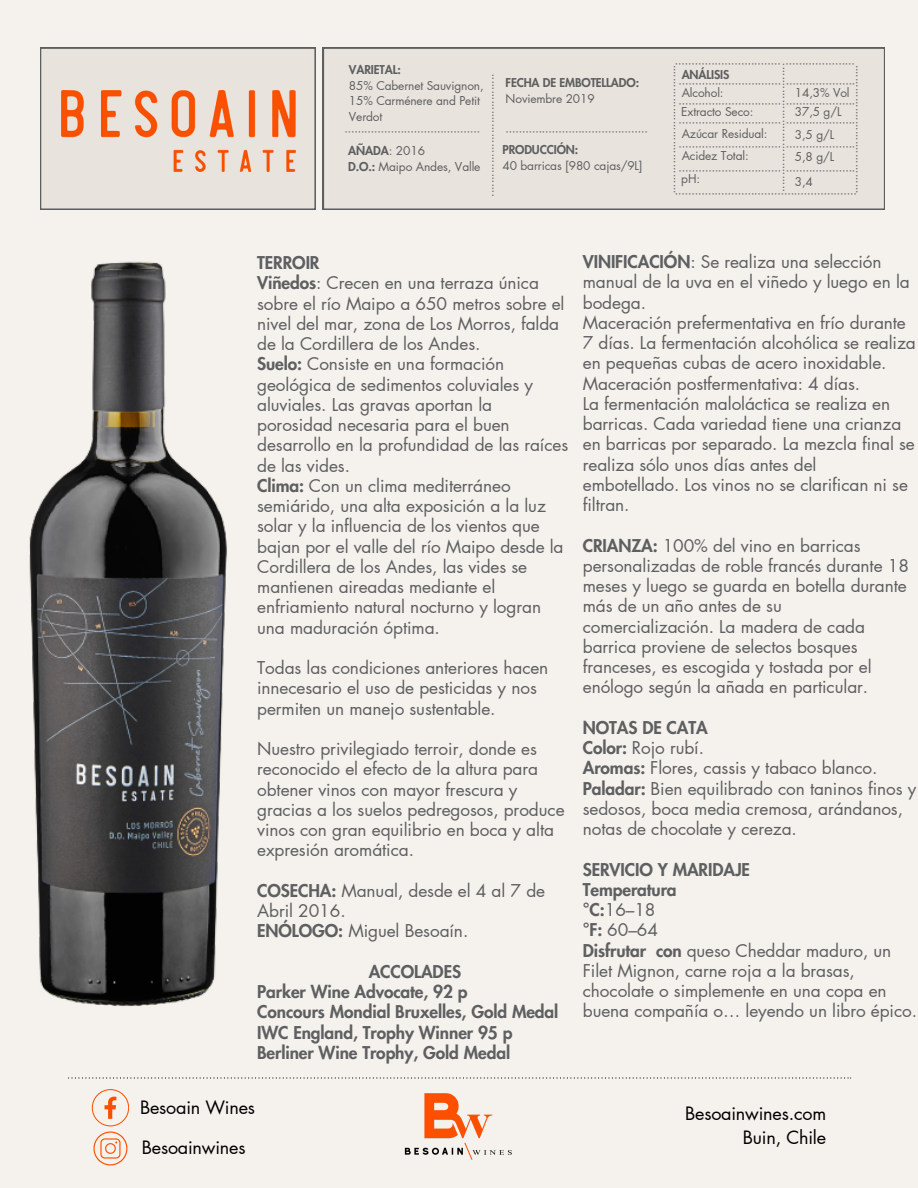
<style>
.page{position:relative;width:918px;height:1188px;background:#f5f1ed}
.page>*{position:absolute;margin:0;border:0;box-sizing:border-box;transform-origin:0 0}
.t1{font:18px "Futura LT Pro";letter-spacing:-.01em;color:#000}
.t2{font:17.25px/20.2px "Futura LT Pro";letter-spacing:-.005em;color:#5e5f61}
.t3{font:800 17.25px "Futura LT Pro";letter-spacing:-.005em;color:#5e5f61}
.t4{font:12px/15.9px "Futura LT Pro";letter-spacing:-.01em;color:#5e5f61}
.t5{font:800 12px "Futura LT Pro";letter-spacing:-.01em;color:#5e5f61}
.t6{font:10.5px "IBM Plex Sans";color:#5e5f61}
.s1{font-weight:400}
.s2{font-weight:800}
</style>
<div class="page">
<img style="left:29px;top:261px;width:198px;height:745px">
<svg style="left:68px;top:1077px;width:783px;height:2px"></svg>
<svg style="left:92px;top:1089px;width:37px;height:77px"></svg>
<svg style="left:40px;top:48px;width:276px;height:162px"></svg>
<img style="left:61px;top:90px;width:234px;height:81px">
<img style="left:404px;top:1093px;width:108px;height:67px">
<div style="left:323px;top:48px;width:562px;height:162px;background:#e9e3dd"></div>
<p class="t5" style="left:349px;top:64px;width:53px">VARIETAL:</p>
<p class="t4" style="left:349px;top:78px;width:136px">85% Cabernet Sauvignon,<br>15% Carménere and Petit<br>Verdot</p>
<p class="t5" style="left:506px;top:77px;width:135px">FECHA DE EMBOTELLADO:</p>
<p class="t6" style="left:485px;top:197px;width:125px;rotate:-90deg">·····································</p>
<p class="t4" style="left:506px;top:91px;width:91px">Noviembre 2019</p>
<p class="t5" style="left:503px;top:145px;width:77px">PRODUCCIÓN:</p>
<p class="t4" style="left:503px;top:159px;width:142px">40 barricas [980 cajas/9L]</p>
<p class="t6" style="left:344px;top:124px;width:137px">·········································</p>
<p class="t6" style="left:506px;top:124px;width:144px">···········································</p>
<p class="t5" style="left:348px;top:145px;width:78px">AÑADA<span class="s1">: 2016</span></p>
<p class="t4" style="left:348px;top:159px;width:134px"><span class="s2">D.O.:</span> Maipo Andes, Valle</p>
<p class="t6" style="left:675px;top:57px;width:182px">································ ·····················</p>
<p class="t6" style="left:776px;top:192px;width:131px;rotate:-90deg">·······································</p>
<p class="t6" style="left:682px;top:65px;width:131px;rotate:90deg">·······································</p>
<p class="t6" style="left:865px;top:65px;width:131px;rotate:90deg">·······································</p>
<p class="t5" style="left:682px;top:69px;width:49px">ANÁLISIS</p>
<p class="t4" style="left:682px;top:86px;width:43px">Alcohol:</p>
<p class="t4" style="left:681px;top:104px;width:74px">Extracto Seco:</p>
<p class="t4" style="left:682px;top:126px;width:87px">Azúcar Residual:</p>
<p class="t4" style="left:682px;top:148px;width:68px">Acidez Total:</p>
<p class="t4" style="left:681px;top:171px;width:20px">pH:</p>
<p class="t6" style="left:679px;top:76px;width:178px">······························· ·····················</p>
<p class="t4" style="left:795px;top:86px;width:56px">14,3% Vol</p>
<p class="t4" style="left:795px;top:104px;width:48px">37,5 g/L</p>
<p class="t4" style="left:795px;top:127px;width:41px">3,5 g/L</p>
<p class="t4" style="left:795px;top:149px;width:41px">5,8 g/L</p>
<p class="t4" style="left:795px;top:174px;width:20px">3,4</p>
<p class="t6" style="left:679px;top:96px;width:178px">······························· ·····················</p>
<p class="t6" style="left:679px;top:115px;width:178px">······························· ·····················</p>
<p class="t6" style="left:679px;top:139px;width:178px">······························· ·····················</p>
<p class="t6" style="left:679px;top:163px;width:178px">······························· ·····················</p>
<p class="t6" style="left:675px;top:186px;width:183px">·······················································</p>
<p class="t3" style="left:257px;top:255px;width:64px">TERROIR</p>
<p class="t2" style="left:257px;top:274px;width:309px"><span class="s2">Viñedos</span>: Crecen en una terraza única sobre el río Maipo a 650 metros sobre el nivel del mar, zona de Los Morros, falda de la Cordillera de los Andes.</p>
<p class="t2" style="left:257px;top:355px;width:313px"><span class="s2">Suelo:</span> Consiste en una formación geológica de sedimentos coluviales y aluviales. Las gravas aportan la porosidad necesaria para el buen desarrollo en la profundidad de las raíces de las vides.</p>
<p class="t2" style="left:257px;top:476px;width:308px"><span class="s2">Clima:</span> Con un clima mediterráneo semiárido, una alta exposición a la luz solar y la influencia de los vientos que bajan por el valle del río Maipo desde la Cordillera de los Andes, las vides se mantienen aireadas mediante el enfriamiento natural nocturno y logran una maduración óptima.</p>
<p class="t2" style="left:257px;top:659px;width:293px">Todas las condiciones anteriores hacen innecesario el uso de pesticidas y nos permiten un manejo sustentable.</p>
<p class="t2" style="left:257px;top:740px;width:309px">Nuestro privilegiado terroir, donde es reconocido el efecto de la altura para obtener vinos con mayor frescura y gracias a los suelos pedregosos, produce vinos con gran equilibrio en boca y alta expresión aromática.</p>
<p class="t2" style="left:257px;top:881px;width:289px"><span class="s2">COSECHA:</span> Manual, desde el 4 al 7 de<br>Abril 2016.</p>
<p class="t2" style="left:257px;top:922px;width:213px"><span class="s2">ENÓLOGO:</span> Miguel Besoaín.</p>
<p class="t3" style="left:369px;top:964px;width:94px">ACCOLADES</p>
<p class="t3" style="left:257px;top:984px;width:212px">Parker Wine Advocate, 92 p</p>
<p class="t3" style="left:257px;top:1004px;width:303px">Concours Mondial Bruxelles, Gold Medal</p>
<p class="t3" style="left:257px;top:1025px;width:257px">IWC England, Trophy Winner 95 p</p>
<p class="t3" style="left:257px;top:1045px;width:254px">Berliner Wine Trophy, Gold Medal</p>
<p class="t1" style="left:140px;top:1099px;width:117px">Besoain Wines</p>
<p class="t1" style="left:142px;top:1139px;width:105px">Besoainwines</p>
<p class="t2" style="left:583px;top:252px;width:329px"><span class="s2">VINIFICACIÓN</span>: Se realiza una selección manual de la uva en el viñedo y luego en la bodega.</p>
<p class="t2" style="left:583px;top:313px;width:335px">Maceración prefermentativa en frío durante<br>7 días. La fermentación alcohólica se realiza en pequeñas cubas de acero inoxidable.</p>
<p class="t2" style="left:583px;top:374px;width:279px">Maceración postfermentativa: 4 días.</p>
<p class="t2" style="left:583px;top:394px;width:334px">La fermentación maloláctica se realiza en barricas. Cada variedad tiene una crianza en barricas por separado. La mezcla final se realiza sólo unos días antes del embotellado. Los vinos no se clarifican ni se filtran.</p>
<p class="t2" style="left:583px;top:536px;width:328px"><span class="s2">CRIANZA:</span> 100% del vino en barricas personalizadas de roble francés durante 18 meses y luego se guarda en botella durante más de un año antes de su comercialización. La madera de cada barrica proviene de selectos bosques franceses, es escogida y tostada por el enólogo según la añada en particular.</p>
<p class="t3" style="left:583px;top:720px;width:127px">NOTAS DE CATA</p>
<p class="t2" style="left:583px;top:738px;width:123px"><span class="s2">Color:</span> Rojo rubí.</p>
<p class="t2" style="left:583px;top:759px;width:296px"><span class="s2">Aromas:</span> Flores, cassis y tabaco blanco.</p>
<p class="t2" style="left:583px;top:779px;width:335px"><span class="s2">Paladar:</span> Bien equilibrado con taninos finos y sedosos, boca media cremosa, arándanos, notas de chocolate y cereza.</p>
<p class="t3" style="left:583px;top:861px;width:169px">SERVICIO Y MARIDAJE</p>
<p class="t3" style="left:583px;top:882px;width:95px">Temperatura</p>
<p class="t2" style="left:583px;top:900px;width:74px"><span class="s2">°C:</span>16–18</p>
<p class="t2" style="left:583px;top:921px;width:77px"><span class="s2">°F:</span> 60–64</p>
<p class="t2" style="left:583px;top:941px;width:336px"><span class="s2">Disfrutar con</span> queso Cheddar maduro, un Filet Mignon, carne roja a la brasas, chocolate o simplemente en una copa en buena compañía o… leyendo un libro épico.</p>
<p class="t1" style="left:685px;top:1105px;width:142px">Besoainwines.com</p>
<p class="t1" style="left:743px;top:1130px;width:85px">Buin, Chile</p>
</div>
